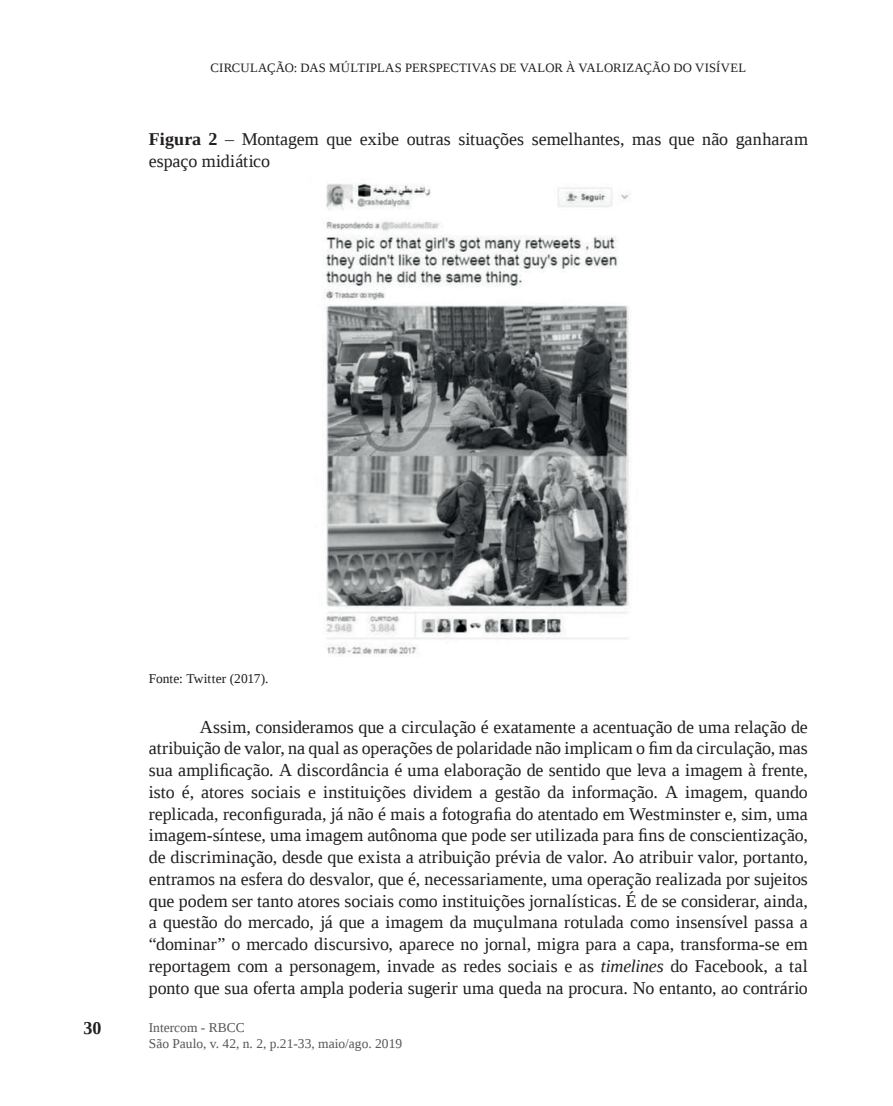
<style>
.page{position:relative;width:893px;height:1106px;background:#fff}
.page>*{position:absolute;margin:0;border:0;box-sizing:border-box;transform-origin:0 0}
.t1{font:18px/21.8px "Liberation Serif";color:#231f20}
.t2{font:700 18px "Liberation Serif";color:#231f20}
.t3{font:13.5px/16.2px "Liberation Serif";color:#57585a}
.t4{font:13.5px "Liberation Serif";color:#231f20}
.t5{font:12.75px "Liberation Serif";letter-spacing:.015em;color:#231f20}
.s1{font-weight:700}
.s2{font-style:italic}
</style>
<div class="page">
<img style="left:324px;top:183px;width:307px;height:474px">
<p class="t5" style="left:211px;top:59px;width:537px">CIRCULAÇÃO: DAS MÚLTIPLAS PERSPECTIVAS DE VALOR À VALORIZAÇÃO DO VISÍVEL</p>
<p class="t1" style="left:149px;top:128px;width:661px"><span class="s1">Figura 2</span> – Montagem que exibe outras situações semelhantes, mas que não ganharam espaço midiático</p>
<p class="t2" style="left:84px;top:1016px;width:19px">30</p>
<p class="t4" style="left:149px;top:670px;width:121px">Fonte: Twitter (2017).</p>
<p class="t1" style="left:149px;top:715px;width:661px;text-align:justify;text-indent:51px">Assim, consideramos que a circulação é exatamente a acentuação de uma relação de atribuição de valor, na qual as operações de polaridade não implicam o fim da circulação, mas sua amplificação. A discordância é uma elaboração de sentido que leva a imagem à frente, isto é, atores sociais e instituições dividem a gestão da informação. A imagem, quando replicada, reconfigurada, já não é mais a fotografia do atentado em Westminster e, sim, uma imagem-síntese, uma imagem autônoma que pode ser utilizada para fins de conscientização, de discriminação, desde que exista a atribuição prévia de valor. Ao atribuir valor, portanto, entramos na esfera do desvalor, que é, necessariamente, uma operação realizada por sujeitos que podem ser tanto atores sociais como instituições jornalísticas. É de se considerar, ainda, a questão do mercado, já que a imagem da muçulmana rotulada como insensível passa a “dominar” o mercado discursivo, aparece no jornal, migra para a capa, transforma-se em reportagem com a personagem, invade as redes sociais e as <span class="s2">timelines</span> do Facebook, a tal ponto que sua oferta ampla poderia sugerir uma queda na procura. No entanto, ao contrário</p>
<p class="t3" style="left:149px;top:1018px;width:255px">Intercom - RBCC<br>São Paulo, v. 42, n. 2, p.21-33, maio/ago. 2019</p>
</div>
